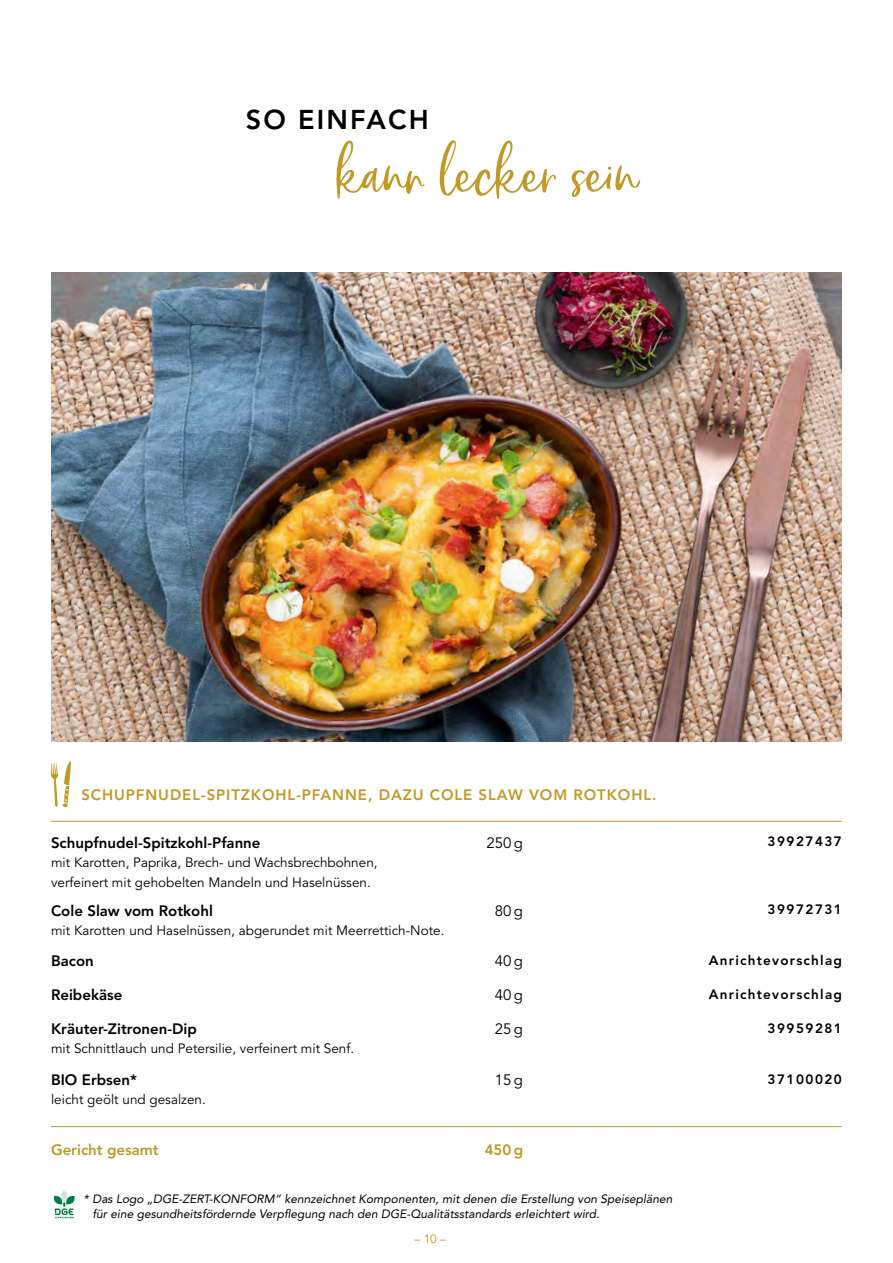
<style>
.page{position:relative;width:893px;height:1263px;background:#fff}
.page>*{position:absolute;margin:0;border:0;box-sizing:border-box;transform-origin:0 0}
.t1{font:90px "Chinup Buttercup";color:#c19926}
.t2{font:800 27px "Avenir LT Std";letter-spacing:.08em;color:#000}
.t3{font:800 15px "Avenir LT Std";color:#000}
.t4{font:800 15px "Avenir LT Std";letter-spacing:.06em;color:#c19926}
.t5{font:15px "Avenir LT Std";color:#000}
.t6{font:800 15px "Avenir LT Std";color:#c19926}
.t7{font:13.5px/19.6px "Avenir LT Std";color:#000}
.t8{font:800 13.5px "Avenir LT Std";letter-spacing:.09em;color:#000}
.t9{font:800 13.5px "Avenir LT Std";letter-spacing:.11em;color:#000}
.t10{font:italic 12px/14.4px "Avenir LT Std";color:#000}
.t11{font:12px "Avenir LT Std";color:#c19926}
</style>
<div class="page">
<img style="left:51px;top:272px;width:791px;height:469px">
<hr style="left:51px;top:821px;width:412px;height:1px;background:#c19926">
<hr style="left:463px;top:821px;width:48px;height:1px;background:#c19926">
<hr style="left:511px;top:821px;width:74px;height:1px;background:#c19926">
<hr style="left:585px;top:821px;width:38px;height:1px;background:#c19926">
<hr style="left:623px;top:821px;width:47px;height:1px;background:#c19926">
<hr style="left:670px;top:821px;width:172px;height:1px;background:#c19926">
<hr style="left:51px;top:1126px;width:412px;height:1px;background:#c19926">
<hr style="left:463px;top:1126px;width:48px;height:1px;background:#c19926">
<hr style="left:511px;top:1126px;width:74px;height:1px;background:#c19926">
<hr style="left:585px;top:1126px;width:38px;height:1px;background:#c19926">
<hr style="left:623px;top:1126px;width:47px;height:1px;background:#c19926">
<hr style="left:670px;top:1126px;width:172px;height:1px;background:#c19926">
<svg style="left:51px;top:761px;width:20px;height:46px"></svg>
<svg style="left:53px;top:1190px;width:22px;height:28px"></svg>
<h2 class="t2" style="left:246px;top:104px;width:184px">SO EINFACH</h2>
<h1 class="t1" style="left:335px;top:124px;width:304px">kann lecker sein</h1>
<p class="t4" style="left:81px;top:785px;width:576px">SCHUPFNUDEL-SPITZKOHL-PFANNE, DAZU COLE SLAW VOM ROTKOHL.</p>
<p class="t3" style="left:51px;top:833px;width:211px">Schupfnudel-Spitzkohl-Pfanne</p>
<p class="t7" style="left:51px;top:853px;width:328px">mit Karotten, Paprika, Brech- und Wachsbrechbohnen, verfeinert mit gehobelten Mandeln und Haselnüssen.</p>
<p class="t3" style="left:51px;top:901px;width:163px">Cole Slaw vom Rotkohl</p>
<p class="t7" style="left:51px;top:921px;width:395px">mit Karotten und Haselnüssen, abgerundet mit Meerrettich-Note.</p>
<p class="t5" style="left:486px;top:834px;width:38px">250 g</p>
<p class="t9" style="left:768px;top:834px;width:76px">39927437</p>
<p class="t5" style="left:495px;top:902px;width:30px">80 g</p>
<p class="t9" style="left:768px;top:902px;width:76px">39972731</p>
<p class="t3" style="left:51px;top:952px;width:44px">Bacon</p>
<p class="t5" style="left:495px;top:952px;width:30px">40 g</p>
<p class="t8" style="left:709px;top:953px;width:134px">Anrichtevorschlag</p>
<p class="t3" style="left:51px;top:986px;width:73px">Reibekäse</p>
<p class="t5" style="left:495px;top:986px;width:30px">40 g</p>
<p class="t8" style="left:709px;top:987px;width:134px">Anrichtevorschlag</p>
<p class="t3" style="left:51px;top:1020px;width:147px">Kräuter-Zitronen-Dip</p>
<p class="t7" style="left:51px;top:1039px;width:305px">mit Schnittlauch und Petersilie, verfeinert mit Senf.</p>
<p class="t5" style="left:495px;top:1020px;width:30px">25g</p>
<p class="t9" style="left:768px;top:1020px;width:76px">39959281</p>
<p class="t3" style="left:51px;top:1071px;width:88px">BIO Erbsen*</p>
<p class="t7" style="left:51px;top:1090px;width:156px">leicht geölt und gesalzen.</p>
<p class="t5" style="left:495px;top:1071px;width:30px">15g</p>
<p class="t9" style="left:768px;top:1071px;width:76px">37100020</p>
<p class="t6" style="left:51px;top:1141px;width:109px">Gericht gesamt</p>
<p class="t4" style="left:485px;top:1141px;width:40px">450 g</p>
<p class="t10" style="left:92px;top:1192px;width:581px;text-indent:-9px">* Das Logo „DGE-ZERT-KONFORM“ kennzeichnet Komponenten, mit denen die Erstellung von Speiseplänen für eine gesundheitsfördernde Verpflegung nach den DGE-Qualitätsstandards erleichtert wird.</p>
<p class="t11" style="left:415px;top:1232px;width:33px">– 10 –</p>
</div>
